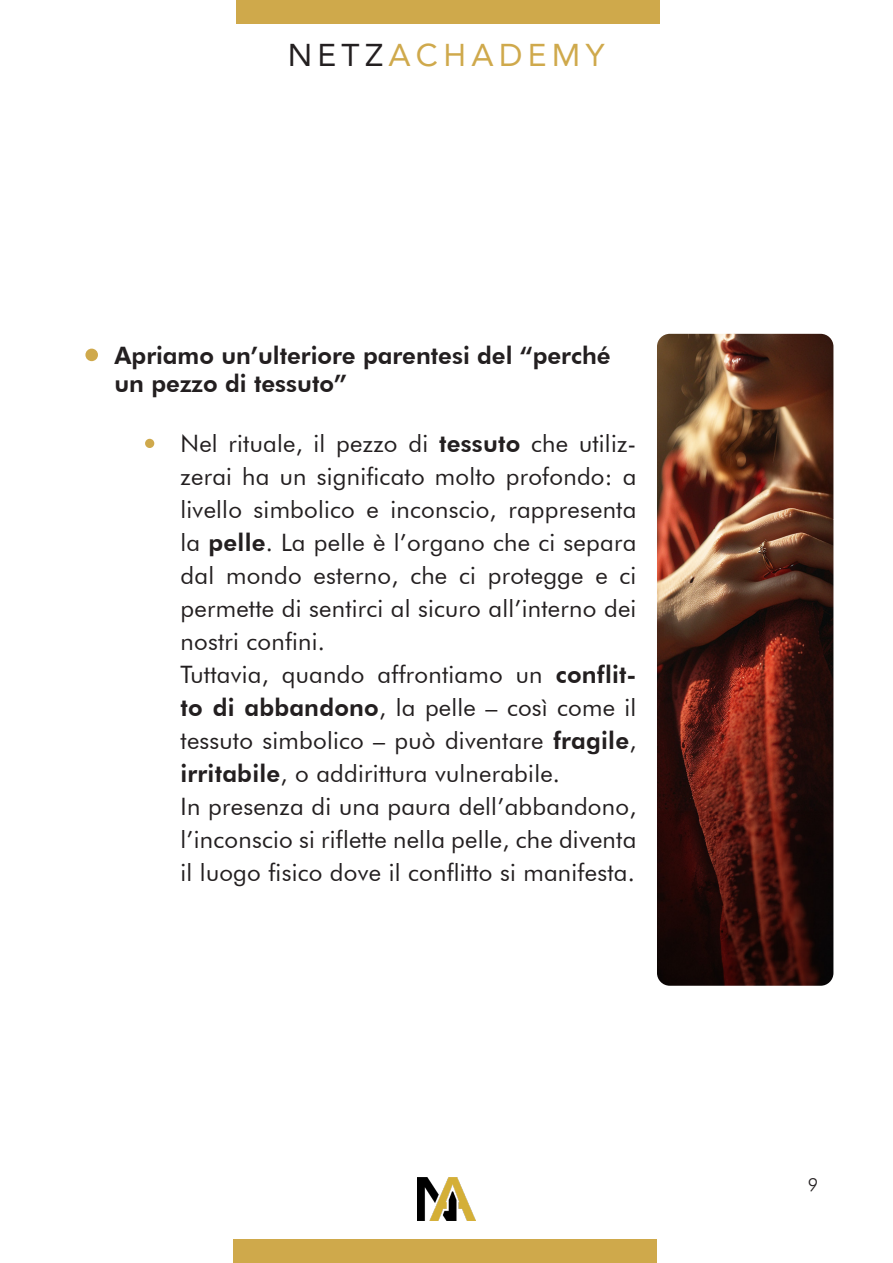
<style>
.page{position:relative;width:893px;height:1263px;background:#fff}
.page>*{position:absolute;margin:0;border:0;box-sizing:border-box;transform-origin:0 0}
.t1{font:31.5px "Avenir";letter-spacing:.17em;color:#cfa94c}
.testi{font:24px/33px "Futura BT";letter-spacing:.01em;color:#231f20;text-align:justify}
.t2{font:800 24px/28.8px "Futura BT";color:#231f20}
.t3{font:300 18px "Futura BT";color:#231f20}
.s1{color:#231f20}
.s2{font-weight:800}
</style>
<div class="page">
<img style="left:418px;top:1177px;width:57px;height:43px">
<div style="left:236px;top:0;width:424px;height:23px;background:#cfa94b"></div>
<div style="left:233px;top:1239px;width:424px;height:24px;background:#cfa94b"></div>
<div style="left:85px;top:349px;width:13px;height:12px;background:#cfa94c;border-radius:50%"></div>
<div style="left:145px;top:439px;width:9px;height:9px;background:#cfa94c;border-radius:50%"></div>
<img style="left:657px;top:334px;width:176px;height:652px">
<p class="t1" style="left:288px;top:29px;width:318px"><span class="s1">NETZ</span>ACHADEMY</p>
<p class="t2" style="left:114px;top:340px;width:498px">Apriamo un’ulteriore parentesi del “perché un pezzo di tessuto”</p>
<p class="testi" style="left:181px;top:426px;width:457px">Nel rituale, il pezzo di <span class="s2">tessuto</span> che utiliz&shy;zerai ha un significato molto profondo: a livello simbolico e inconscio, rappresenta la <span class="s2">pelle</span>. La pelle è l’organo che ci separa dal mondo esterno, che ci protegge e ci permette di sentirci al sicuro all’interno dei nostri confini.</p>
<p class="testi" style="left:181px;top:657px;width:457px">Tuttavia, quando affrontiamo un <span class="s2">conflit&shy;to di abbandono</span>, la pelle – così come il tessuto simbolico – può diventare <span class="s2">fragile</span>, <span class="s2">irritabile</span>, o addirittura vulnerabile.</p>
<p class="testi" style="left:181px;top:789px;width:457px">In presenza di una paura dell’abbandono, l’inconscio si riflette nella pelle, che diventa il luogo fisico dove il conflitto si manifesta.</p>
<p class="t3" style="left:808px;top:1174px;width:12px">9</p>
</div>
